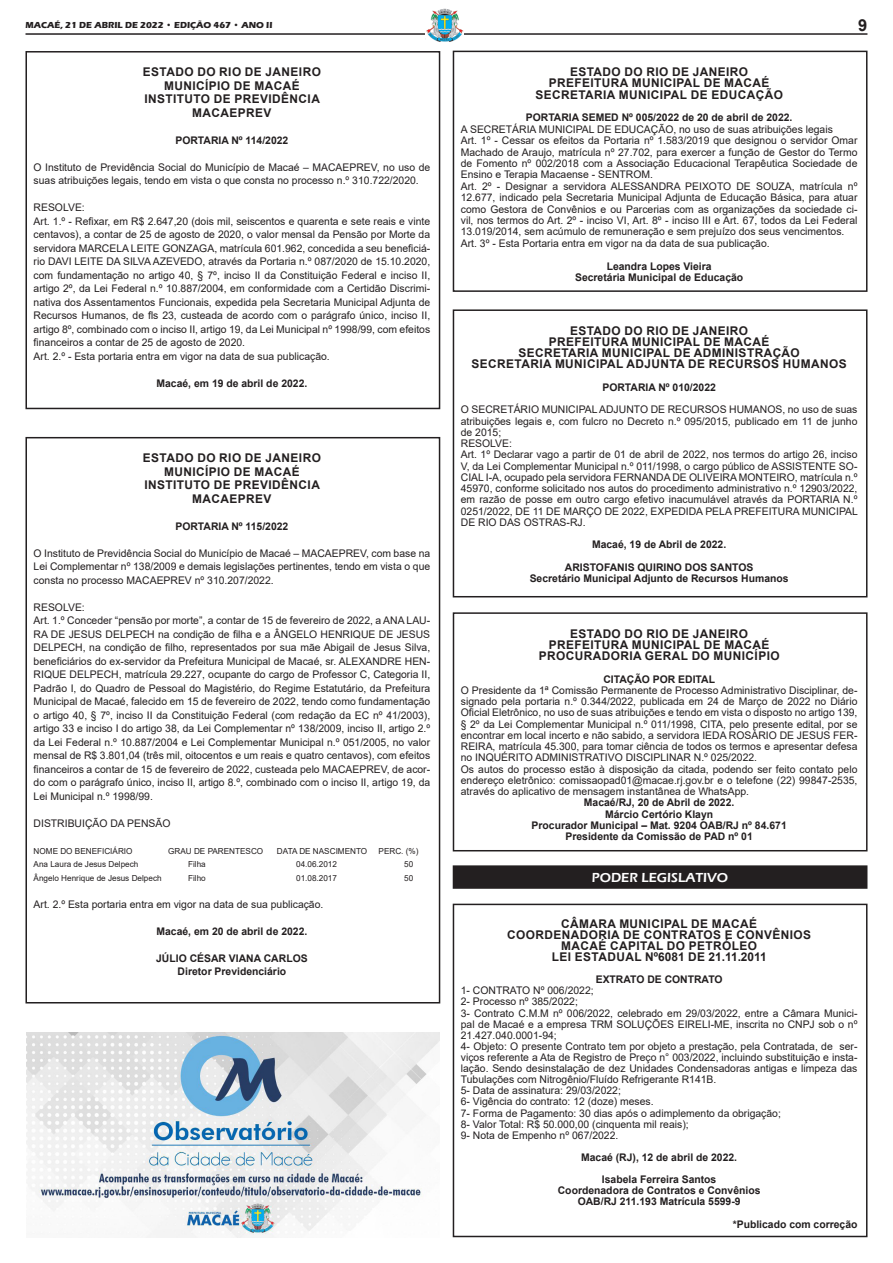
<style>
.page{position:relative;width:893px;height:1263px;background:#fff}
.page>*{position:absolute;margin:0;border:0;box-sizing:border-box;transform-origin:0 0}
.t1{font:700 16.5px "Arial";color:#231f20}
.t2{font:600 13.5px "Eras ITC";color:#fff}
.t3{font:700 12px/13.5px "Arial";letter-spacing:.035em;color:#231f20;text-align:center}
.t4{font:10.5px/13.5px "Arial";color:#231f20}
.t5{font:700 10.5px/11.2px "Arial";color:#231f20;text-align:center}
.t6{font:700 9px "Eras ITC";color:#231f20}
.t7{font:8.25px "Arial";color:#231f20}
</style>
<div class="page">
<hr style="left:26px;top:33px;width:841px;height:2px;background:#231f20">
<img style="left:425px;top:8px;width:39px;height:34px">
<img style="left:26px;top:1032px;width:414px;height:205px">
<div style="left:453px;top:51px;width:414px;height:241px;border:2px solid #231f20"></div>
<div style="left:453px;top:309px;width:414px;height:288px;border:2px solid #231f20"></div>
<div style="left:25px;top:51px;width:415px;height:358px;border:2px solid #231f20"></div>
<div style="left:453px;top:612px;width:414px;height:239px;border:2px solid #231f20"></div>
<div style="left:25px;top:437px;width:415px;height:566px;border:2px solid #231f20"></div>
<div style="left:453px;top:904px;width:414px;height:333px;border:2px solid #231f20"></div>
<div style="left:453px;top:866px;width:414px;height:22px;background:#231f20"></div>
<div style="left:453px;top:865px;width:414px;height:24px;border:2px solid #231f20"></div>
<p class="t6" style="left:26px;top:20px;width:248px">MACAÉ, 21 DE ABRIL DE 2022 • EDIÇÃO 467 • ANO II</p>
<h1 class="t1" style="left:858px;top:13px;width:11px">9</h1>
<p class="t3" style="left:535px;top:66px;width:249px;line-height:11.4px">ESTADO DO RIO DE JANEIRO<br>PREFEITURA MUNICIPAL DE MACAÉ<br>SECRETARIA MUNICIPAL DE EDUCAÇÃO</p>
<p class="t5" style="left:526px;top:112px;width:268px">PORTARIA SEMED Nº 005/2022 de 20 de abril de 2022.</p>
<p class="t4" style="left:461px;top:123px;width:398px;line-height:11.4px">A SECRETÁRIA MUNICIPAL DE EDUCAÇÃO, no uso de suas atribuições legais<br>Art. 1º - Cessar os efeitos da Portaria nº 1.583/2019 que designou o servidor Omar Machado de Araujo, matrícula nº 27.702, para exercer a função de Gestor do Termo de Fomento nº 002/2018 com a Associação Educacional Terapêutica Sociedade de Ensino e Terapia Macaense - SENTROM.<br>Art. 2º - Designar a servidora ALESSANDRA PEIXOTO DE SOUZA, matrícula nº 12.677, indicado pela Secretaria Municipal Adjunta de Educação Básica, para atuar como Gestora de Convênios e ou Parcerias com as organizações da sociedade ci&shy;vil, nos termos do Art. 2º - inciso VI, Art. 8º - inciso III e Art. 67, todos da Lei Federal 13.019/2014, sem acúmulo de remuneração e sem prejuízo dos seus vencimentos.<br>Art. 3º - Esta Portaria entra em vigor na da data de sua publicação.</p>
<p class="t5" style="left:575px;top:260px;width:170px">Leandra Lopes Vieira<br>Secretária Municipal de Educação</p>
<p class="t3" style="left:143px;top:65px;width:179px">ESTADO DO RIO DE JANEIRO<br>MUNICÍPIO DE MACAÉ<br>INSTITUTO DE PREVIDÊNCIA<br>MACAEPREV</p>
<p class="t5" style="left:175px;top:135px;width:114px">PORTARIA Nº 114/2022</p>
<p class="t4" style="left:34px;top:160px;width:398px">O Instituto de Previdência Social do Município de Macaé – MACAEPREV, no uso de suas atribuições legais, tendo em vista o que consta no processo n.º 310.722/2020.</p>
<p class="t4" style="left:34px;top:201px;width:398px">RESOLVE:<br>Art. 1.º - Refixar, em R$ 2.647,20 (dois mil, seiscentos e quarenta e sete reais e vinte centavos), a contar de 25 de agosto de 2020, o valor mensal da Pensão por Morte da servidora MARCELA LEITE GONZAGA, matrícula 601.962, concedida a seu beneficiá&shy;rio DAVI LEITE DA SILVA AZEVEDO, através da Portaria n.º 087/2020 de 15.10.2020, com fundamentação no artigo 40, § 7º, inciso II da Constituição Federal e inciso II, artigo 2º, da Lei Federal n.º 10.887/2004, em conformidade com a Certidão Discrimi&shy;nativa dos Assentamentos Funcionais, expedida pela Secretaria Municipal Adjunta de Recursos Humanos, de fls 23, custeada de acordo com o parágrafo único, inciso II, artigo 8º, combinado com o inciso II, artigo 19, da Lei Municipal nº 1998/99, com efeitos financeiros a contar de 25 de agosto de 2020.<br>Art. 2.º - Esta portaria entra em vigor na data de sua publicação.</p>
<p class="t5" style="left:157px;top:378px;width:152px">Macaé, em 19 de abril de 2022.</p>
<p class="t3" style="left:472px;top:325px;width:376px;line-height:11.2px">ESTADO DO RIO DE JANEIRO<br>PREFEITURA MUNICIPAL DE MACAÉ<br>SECRETARIA MUNICIPAL DE ADMINISTRAÇÃO<br>SECRETARIA MUNICIPAL ADJUNTA DE RECURSOS HUMANOS</p>
<p class="t5" style="left:602px;top:382px;width:115px">PORTARIA Nº 010/2022</p>
<p class="t4" style="left:461px;top:404px;width:399px;line-height:11.2px">O SECRETÁRIO MUNICIPAL ADJUNTO DE RECURSOS HUMANOS, no uso de suas atribuições legais e, com fulcro no Decreto n.º 095/2015, publicado em 11 de junho de 2015;<br>RESOLVE:<br>Art. 1º Declarar vago a partir de 01 de abril de 2022, nos termos do artigo 26, inciso V, da Lei Complementar Municipal n.º 011/1998, o cargo público de ASSISTENTE SO-CIAL I-A, ocupado pela servidora FERNANDA DE OLIVEIRA MONTEIRO, matrícula n.º 45970, conforme solicitado nos autos do procedimento administrativo n.º 12903/2022, em razão de posse em outro cargo efetivo inacumulável através da PORTARIA N.º 0251/2022, DE 11 DE MARÇO DE 2022, EXPEDIDA PELA PREFEITURA MUNICIPAL DE RIO DAS OSTRAS-RJ.</p>
<p class="t5" style="left:565px;top:534px;width:190px;line-height:22.5px">Macaé, 19 de Abril de 2022.<br>ARISTOFANIS QUIRINO DOS SANTOS</p>
<p class="t5" style="left:530px;top:573px;width:260px">Secretário Municipal Adjunto de Recursos Humanos</p>
<p class="t3" style="left:143px;top:451px;width:179px">ESTADO DO RIO DE JANEIRO<br>MUNICÍPIO DE MACAÉ<br>INSTITUTO DE PREVIDÊNCIA<br>MACAEPREV</p>
<p class="t5" style="left:175px;top:520px;width:114px">PORTARIA Nº 115/2022</p>
<p class="t4" style="left:34px;top:546px;width:398px;text-align:justify">O Instituto de Previdência Social do Município de Macaé – MACAEPREV, com base na Lei Complementar nº 138/2009 e demais legislações pertinentes, tendo em vista o que consta no processo MACAEPREV nº 310.207/2022.</p>
<p class="t4" style="left:34px;top:600px;width:398px">RESOLVE:<br>Art. 1.º Conceder “pensão por morte”, a contar de 15 de fevereiro de 2022, a ANA LAU-RA DE JESUS DELPECH na condição de filha e a ÂNGELO HENRIQUE DE JESUS DELPECH, na condição de filho, representados por sua mãe Abigail de Jesus Silva, beneficiários do ex-servidor da Prefeitura Municipal de Macaé, sr. ALEXANDRE HEN-RIQUE DELPECH, matrícula 29.227, ocupante do cargo de Professor C, Categoria II, Padrão I, do Quadro de Pessoal do Magistério, do Regime Estatutário, da Prefeitura Municipal de Macaé, falecido em 15 de fevereiro de 2022, tendo como fundamentação o artigo 40, § 7º, inciso II da Constituição Federal (com redação da EC nº 41/2003), artigo 33 e inciso I do artigo 38, da Lei Complementar nº 138/2009, inciso II, artigo 2.º da Lei Federal n.º 10.887/2004 e Lei Complementar Municipal n.º 051/2005, no valor mensal de R$ 3.801,04 (três mil, oitocentos e um reais e quatro centavos), com efeitos financeiros a contar de 15 de fevereiro de 2022, custeada pelo MACAEPREV, de acor&shy;do com o parágrafo único, inciso II, artigo 8.º, combinado com o inciso II, artigo 19, da Lei Municipal n.º 1998/99.</p>
<p class="t4" style="left:34px;top:816px;width:138px">DISTRIBUIÇÃO DA PENSÃO</p>
<p class="t7" style="left:34px;top:845px;width:100px">NOME DO BENEFICIÁRIO</p>
<p class="t7" style="left:168px;top:845px;width:97px">GRAU DE PARENTESCO</p>
<p class="t7" style="left:277px;top:845px;width:92px">DATA DE NASCIMENTO</p>
<p class="t7" style="left:379px;top:845px;width:41px">PERC. (%)</p>
<p class="t7" style="left:34px;top:858px;width:106px">Ana Laura de Jesus Delpech</p>
<p class="t7" style="left:188px;top:858px;width:19px">Filha</p>
<p class="t7" style="left:296px;top:858px;width:42px">04.06.2012</p>
<p class="t7" style="left:404px;top:858px;width:11px">50</p>
<p class="t7" style="left:34px;top:872px;width:130px">Ângelo Henrique de Jesus Delpech</p>
<p class="t7" style="left:188px;top:872px;width:19px">Filho</p>
<p class="t7" style="left:296px;top:872px;width:42px">01.08.2017</p>
<p class="t7" style="left:404px;top:872px;width:11px">50</p>
<p class="t4" style="left:34px;top:897px;width:291px">Art. 2.º Esta portaria entra em vigor na data de sua publicação.</p>
<p class="t5" style="left:157px;top:925px;width:152px">Macaé, em 20 de abril de 2022.</p>
<p class="t5" style="left:156px;top:951px;width:153px;line-height:13.5px">JÚLIO CÉSAR VIANA CARLOS<br>Diretor Previdenciário</p>
<p class="t3" style="left:539px;top:628px;width:242px;line-height:11.2px">ESTADO DO RIO DE JANEIRO<br>PREFEITURA MUNICIPAL DE MACAÉ<br>PROCURADORIA GERAL DO MUNICÍPIO</p>
<p class="t5" style="left:603px;top:673px;width:113px">CITAÇÃO POR EDITAL</p>
<p class="t4" style="left:461px;top:684px;width:398px;line-height:11.2px">O Presidente da 1ª Comissão Permanente de Processo Administrativo Disciplinar, de&shy;signado pela portaria n.º 0.344/2022, publicada em 24 de Março de 2022 no Diário Oficial Eletrônico, no uso de suas atribuições e tendo em vista o disposto no artigo 139, § 2º da Lei Complementar Municipal n.º 011/1998, CITA, pelo presente edital, por se encontrar em local incerto e não sabido, a servidora IEDA ROSÁRIO DE JESUS FER-REIRA, matrícula 45.300, para tomar ciência de todos os termos e apresentar defesa no INQUÉRITO ADMINISTRATIVO DISCIPLINAR N.º 025/2022.<br>Os autos do processo estão à disposição da citada, podendo ser feito contato pelo endereço eletrônico: comissaopad01@macae.rj.gov.br e o telefone (22) 99847-2535, através do aplicativo de mensagem instantânea de WhatsApp.</p>
<p class="t5" style="left:532px;top:797px;width:257px">Macaé/RJ, 20 de Abril de 2022.<br>Márcio Certório Klayn<br>Procurador Municipal – Mat. 9204 OAB/RJ nº 84.671<br>Presidente da Comissão de PAD nº 01</p>
<p class="t2" style="left:592px;top:870px;width:138px">PODER LEGISLATIVO</p>
<p class="t3" style="left:507px;top:918px;width:305px;line-height:11.1px">CÂMARA MUNICIPAL DE MACAÉ<br>COORDENADORIA DE CONTRATOS E CONVÊNIOS<br>MACAÉ CAPITAL DO PETRÓLEO<br>LEI ESTADUAL Nº6081 DE 21.11.2011</p>
<p class="t5" style="left:596px;top:974px;width:128px">EXTRATO DE CONTRATO</p>
<p class="t4" style="left:461px;top:985px;width:398px;line-height:11.1px">1- CONTRATO Nº 006/2022;<br>2- Processo nº 385/2022;<br>3- Contrato C.M.M nº 006/2022, celebrado em 29/03/2022, entre a Câmara Munici&shy;pal de Macaé e a empresa TRM SOLUÇÕES EIRELI-ME, inscrita no CNPJ sob o nº 21.427.040.0001-94;<br>4- Objeto: O presente Contrato tem por objeto a prestação, pela Contratada, de ser&shy;viços referente a Ata de Registro de Preço n° 003/2022, incluindo substituição e insta&shy;lação. Sendo desinstalação de dez Unidades Condensadoras antigas e limpeza das Tubulações com Nitrogênio/Fluído Refrigerante R141B.<br>5- Data de assinatura: 29/03/2022;<br>6- Vigência do contrato: 12 (doze) meses.<br>7- Forma de Pagamento: 30 dias após o adimplemento da obrigação;<br>8- Valor Total: R$ 50.000,00 (cinquenta mil reais);<br>9- Nota de Empenho nº 067/2022.</p>
<p class="t5" style="left:581px;top:1146px;width:157px;line-height:22.2px">Macaé (RJ), 12 de abril de 2022.<br>Isabela Ferreira Santos</p>
<p class="t5" style="left:558px;top:1185px;width:204px">Coordenadora de Contratos e Convênios<br>OAB/RJ 211.193 Matrícula 5599-9</p>
<p class="t5" style="left:733px;top:1218px;width:126px">*Publicado com correção</p>
</div>
